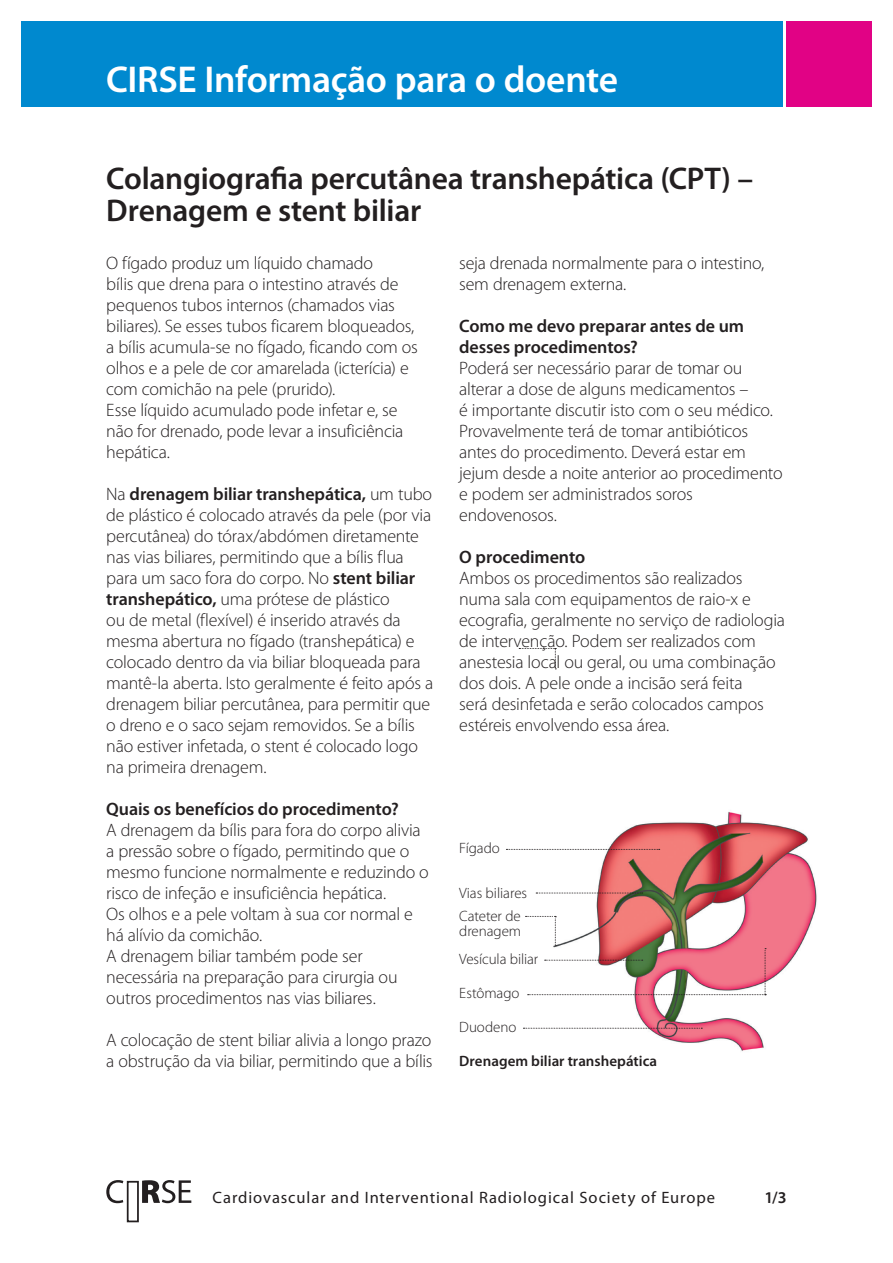
<style>
.page{position:relative;width:893px;height:1263px;background:#fff}
.page>*{position:absolute;margin:0;border:0;box-sizing:border-box;transform-origin:0 0}
.t1{font:600 37.5px "Myriad Pro";letter-spacing:-.01em;color:#fff}
.t2{font:600 31.5px/31.5px "Myriad Pro";letter-spacing:-.01em;color:#231f20}
.t3{font:300 18px/21px "Myriad Pro";letter-spacing:-.015em;color:#231f20}
.t4{font:600 18px/21px "Myriad Pro";letter-spacing:-.005em;color:#231f20}
.t5{font:16.5px "Myriad Pro";letter-spacing:.055em;color:#231f20}
.t6{font:600 16.5px "Myriad Pro";color:#231f20}
.t7{font:300 15px/15px "Myriad Pro";letter-spacing:-.005em;color:#231f20}
.t8{font:600 15px "Myriad Pro";color:#231f20}
.s1{font-weight:600}
</style>
<div class="page">
<div style="left:127px;top:1181px;width:12px;height:41px;background:#fff;border:2px solid #231f20"></div>
<svg style="left:106px;top:1180px;width:85px;height:23px"></svg>
<svg style="left:519px;top:648px;width:37px;height:21px"></svg>
<img style="left:546px;top:811px;width:271px;height:240px">
<svg style="left:506px;top:849px;width:154px;height:1px"></svg>
<svg style="left:536px;top:893px;width:107px;height:1px"></svg>
<svg style="left:523px;top:1028px;width:179px;height:1px"></svg>
<svg style="left:525px;top:916px;width:241px;height:79px"></svg>
<div style="left:21px;top:21px;width:761px;height:85px;background:#0089cf"></div>
<div style="left:787px;top:21px;width:85px;height:85px;background:#e10285"></div>
<h1 class="t1" style="left:106px;top:59px;width:513px">CIRSE Informação para o doente</h1>
<h2 class="t2" style="left:106px;top:164px;width:648px">Colangiografia percutânea transhepática (CPT) –<br>Drenagem e stent biliar</h2>
<p class="t3" style="left:106px;top:252px;width:313px">O fígado produz um líquido chamado<br>bílis que drena para o intestino através de pequenos tubos internos (chamados vias biliares). Se esses tubos ficarem bloqueados, a bílis acumula-se no fígado, ficando com os olhos e a pele de cor amarelada (icterícia) e com comichão na pele (prurido).<br>Esse líquido acumulado pode infetar e, se não for drenado, pode levar a insuficiência hepática.</p>
<p class="t3" style="left:106px;top:483px;width:328px">Na <span class="s1">drenagem biliar transhepática,</span> um tubo de plástico é colocado através da pele (por via percutânea) do tórax/abdómen diretamente nas vias biliares, permitindo que a bílis flua para um saco fora do corpo. No <span class="s1">stent biliar transhepático,</span> uma prótese de plástico<br>ou de metal (flexível) é inserido através da mesma abertura no fígado (transhepática) e colocado dentro da via biliar bloqueada para mantê-la aberta. Isto geralmente é feito após a drenagem biliar percutânea, para permitir que o dreno e o saco sejam removidos. Se a bílis não estiver infetada, o stent é colocado logo na primeira drenagem.</p>
<p class="t4" style="left:106px;top:798px;width:294px">Quais os benefícios do procedimento?</p>
<p class="t3" style="left:106px;top:820px;width:324px">A drenagem da bílis para fora do corpo alivia a pressão sobre o fígado, permitindo que o mesmo funcione normalmente e reduzindo o risco de infeção e insuficiência hepática.<br>Os olhos e a pele voltam à sua cor normal e há alívio da comichão.<br>A drenagem biliar também pode ser necessária na preparação para cirurgia ou outros procedimentos nas vias biliares.</p>
<p class="t3" style="left:106px;top:1030px;width:328px">A colocação de stent biliar alivia a longo prazo a obstrução da via biliar, permitindo que a bílis</p>
<p class="t3" style="left:459px;top:253px;width:307px">seja drenada normalmente para o intestino, sem drenagem externa.</p>
<p class="t4" style="left:459px;top:316px;width:286px">Como me devo preparar antes de um desses procedimentos?</p>
<p class="t3" style="left:459px;top:358px;width:325px">Poderá ser necessário parar de tomar ou alterar a dose de alguns medicamentos –<br>é importante discutir isto com o seu médico.<br>Provavelmente terá de tomar antibióticos antes do procedimento. Deverá estar em jejum desde a noite anterior ao procedimento e podem ser administrados soros endovenosos.</p>
<p class="t4" style="left:459px;top:547px;width:128px">O procedimento</p>
<p class="t3" style="left:459px;top:568px;width:327px">Ambos os procedimentos são realizados numa sala com equipamentos de raio-x e ecografia, geralmente no serviço de radiologia de intervenção. Podem ser realizados com anestesia local ou geral, ou uma combinação dos dois. A pele onde a incisão será feita<br>será desinfetada e serão colocados campos estéreis envolvendo essa área.</p>
<p class="t7" style="left:459px;top:841px;width:42px">Fígado</p>
<p class="t7" style="left:459px;top:886px;width:69px">Vias biliares</p>
<p class="t7" style="left:459px;top:909px;width:63px">Cateter de drenagem</p>
<p class="t7" style="left:459px;top:951px;width:81px">Vesícula biliar</p>
<p class="t7" style="left:459px;top:986px;width:62px">Estômago</p>
<p class="t7" style="left:459px;top:1019px;width:59px">Duodeno</p>
<p class="t8" style="left:459px;top:1052px;width:199px">Drenagem biliar transhepática</p>
<p class="t5" style="left:213px;top:1188px;width:504px">Cardiovascular and Interventional Radiological Society of Europe</p>
<p class="t6" style="left:764px;top:1188px;width:24px">1/3</p>
</div>
